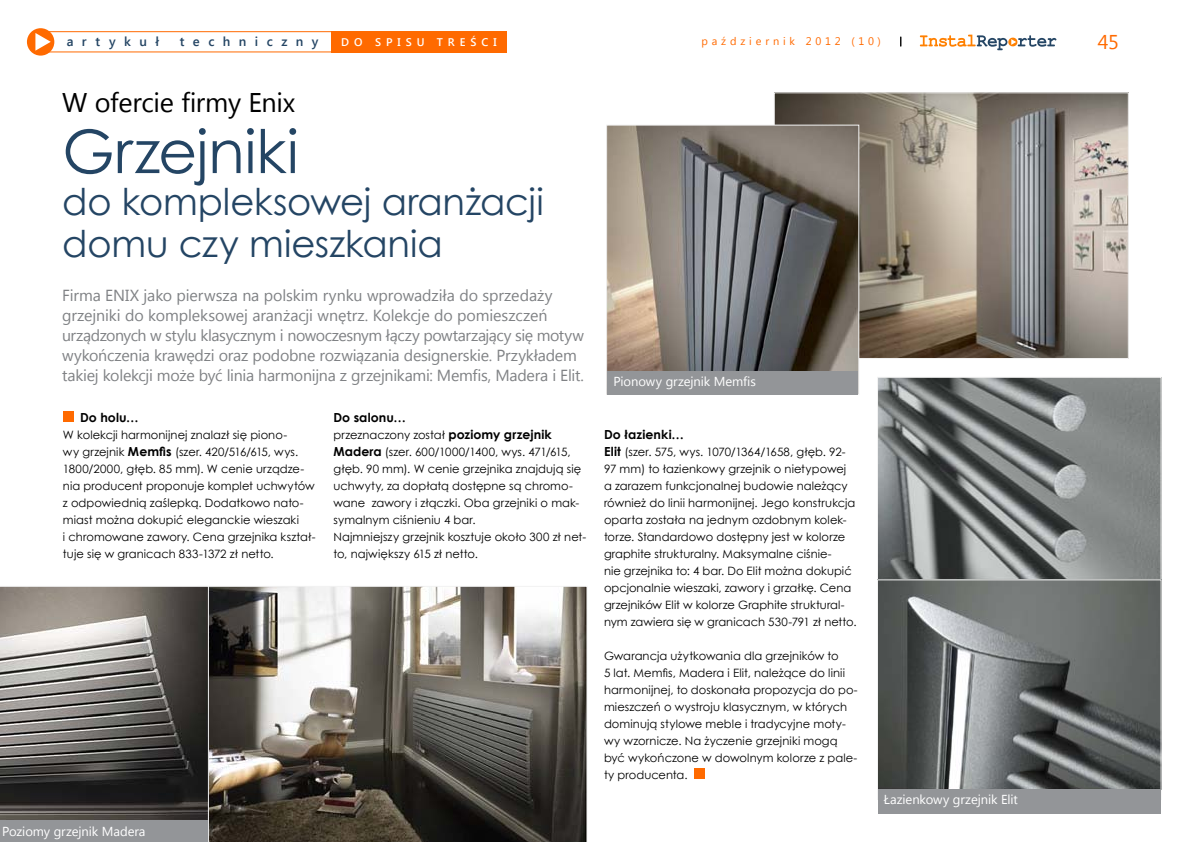
<style>
.page{position:relative;width:1191px;height:842px;background:#fff}
.page>*{position:absolute;margin:0;border:0;box-sizing:border-box;transform-origin:0 0}
.t1{font:60px "Century Gothic";letter-spacing:-.005em;color:#244564}
.t2{font:37px/42px "Century Gothic";letter-spacing:-.005em;color:#244564}
.t3{font:27px "Segoe UI";letter-spacing:-.01em;color:#000}
.t4{font:20px "Segoe UI";color:#ff6a00}
.t5{font:16px/20px "Segoe UI";letter-spacing:-.01em;color:#808285}
.t6{font:13px "Segoe UI";letter-spacing:-.005em;color:#fff}
.t7{font:600 13px "Segoe UI";letter-spacing:.65em;color:#244564}
.t8{font:700 12.5px "Century Gothic";letter-spacing:.005em;color:#000}
.t9{font:11.5px/17px "Century Gothic";letter-spacing:.005em;color:#000}
.t10{font:600 11.1px "Segoe UI";letter-spacing:.445em;color:#fff}
.t11{font:11px "Segoe UI";letter-spacing:.35em;color:#ff6a00}
.s1{font-weight:700;font-size:12.5px}
</style>
<div class="page">
<div style="left:27px;top:28px;width:27px;height:28px;background:#ff6a00;border-radius:50%"></div>
<svg style="left:35px;top:33px;width:16px;height:17px"></svg>
<svg style="left:920px;top:35px;width:136px;height:15px"></svg>
<div style="left:33px;top:31px;width:310px;height:21px;border:1px solid #ff6a00"></div>
<div style="left:331px;top:31px;width:176px;height:21px;background:#ff6a00"></div>
<div style="left:694px;top:769px;width:10px;height:10px;background:#ff6a00"></div>
<div style="left:63px;top:412px;width:11px;height:10px;background:#ff6a00"></div>
<img style="left:879px;top:379px;width:280px;height:410px">
<div style="left:877px;top:377px;width:284px;height:206px;border:1px solid #f2f2f2"></div>
<div style="left:877px;top:580px;width:284px;height:219px;border:1px solid #f2f2f2"></div>
<svg style="left:208px;top:586px;width:379px;height:256px;background:#706b64"></svg>
<svg style="left:0;top:586px;width:208px;height:256px;background:#6c6865"></svg>
<img style="left:776px;top:95px;width:350px;height:262px">
<img style="left:608px;top:127px;width:249px;height:244px">
<div style="left:606px;top:125px;width:253px;height:270px;border:1px solid #f2f2f2"></div>
<div style="left:0;top:820px;width:207px;height:22px;background:#939598"></div>
<div style="left:878px;top:789px;width:282px;height:24px;background:#939598"></div>
<div style="left:608px;top:371px;width:249px;height:23px;background:#939598"></div>
<p class="t7" style="left:67px;top:32px;width:94px">artykuł</p>
<p class="t7" style="left:180px;top:32px;width:140px">techniczny</p>
<p class="t10" style="left:341px;top:34px;width:157px">do spisu treści</p>
<p class="t11" style="left:701px;top:34px;width:181px">październik 2012 (10)</p>
<h3 class="t4" style="left:1098px;top:28px;width:22px">45</h3>
<h3 class="t3" style="left:62px;top:84px;width:235px">W ofercie firmy Enix</h3>
<h1 class="t1" style="left:62px;top:109px;width:238px">Grzejniki</h1>
<h2 class="t2" style="left:62px;top:180px;width:483px">do kompleksowej aranżacji domu czy mieszkania</h2>
<p class="t5" style="left:62px;top:285px;width:523px">Firma ENIX jako pierwsza na polskim rynku wprowadziła do sprzedaży grzejniki do kompleksowej aranżacji wnętrz. Kolekcje do pomieszczeń urządzonych w stylu klasycznym i nowoczesnym łączy powtarzający się motyw wykończenia krawędzi oraz podobne rozwiązania designerskie. Przykładem takiej kolekcji może być linia harmonijna z grzejnikami: Memfis, Madera i Elit.</p>
<p class="t8" style="left:80px;top:408px;width:60px">Do holu…</p>
<p class="t9" style="left:63px;top:426px;width:254px">W kolekcji harmonijnej znalazł się piono-<br>wy grzejnik <span class="s1">Memfis</span> (szer. 420/516/615, wys.<br>1800/2000, głęb. 85 mm). W cenie urządze&shy;nia producent proponuje komplet uchwytów z odpowiednią zaślepką. Dodatkowo nato&shy;miast można dokupić eleganckie wieszaki<br>i chromowane zawory. Cena grzejnika kształ&shy;tuje się w granicach 833-1372 zł netto.</p>
<p class="t8" style="left:333px;top:408px;width:74px">Do salonu…</p>
<p class="t9" style="left:333px;top:426px;width:254px">przeznaczony został <span class="s1">poziomy grzejnik Madera</span> (szer. 600/1000/1400, wys. 471/615, głęb. 90 mm). W cenie grzejnika znajdują się uchwyty, za dopłatą dostępne są chromo&shy;wane zawory i złączki. Oba grzejniki o mak&shy;symalnym ciśnieniu 4 bar.<br>Najmniejszy grzejnik kosztuje około 300 zł net&shy;to, największy 615 zł netto.</p>
<p class="t6" style="left:2px;top:822px;width:145px">Poziomy grzejnik Madera</p>
<p class="t6" style="left:613px;top:372px;width:144px">Pionowy grzejnik Memfis</p>
<p class="t8" style="left:604px;top:425px;width:82px">Do łazienki…</p>
<p class="t9" style="left:604px;top:443px;width:254px"><span class="s1">Elit</span> (szer. 575, wys. 1070/1364/1658, głęb. 92- 97 mm) to łazienkowy grzejnik o nietypowej a zarazem funkcjonalnej budowie należący również do linii harmonijnej. Jego konstrukcja oparta została na jednym ozdobnym kolek&shy;torze. Standardowo dostępny jest w kolorze graphite strukturalny. Maksymalne ciśnie-<br>nie grzejnika to: 4 bar. Do Elit można dokupić opcjonalnie wieszaki, zawory i grzałkę. Cena grzejników Elit w kolorze Graphite struktural&shy;nym zawiera się w granicach 530-791 zł netto.</p>
<p class="t9" style="left:604px;top:647px;width:255px">Gwarancja użytkowania dla grzejników to<br>5 lat. Memfis, Madera i Elit, należące do linii harmonijnej, to doskonała propozycja do po&shy;mieszczeń o wystroju klasycznym, w których dominują stylowe meble i tradycyjne moty&shy;wy wzornicze. Na życzenie grzejniki mogą być wykończone w dowolnym kolorze z pale&shy;ty producenta.</p>
<p class="t6" style="left:883px;top:791px;width:136px">Łazienkowy grzejnik Elit</p>
</div>
